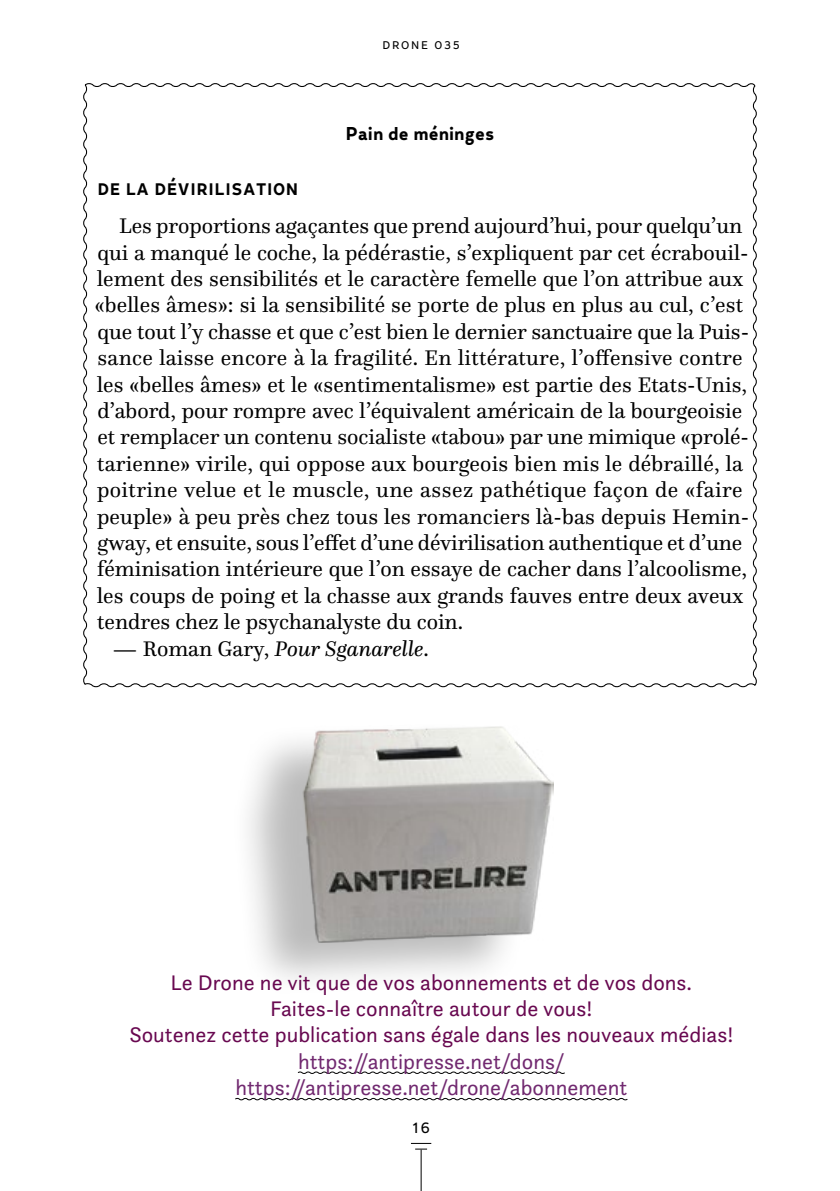
<style>
.page{position:relative;width:840px;height:1191px;background:#fff}
.page>*{position:absolute;margin:0;border:0;box-sizing:border-box;transform-origin:0 0}
.t1{font:22px/26.4px "Questa";color:#000}
.t2{font:22px/26.4px "Questa Sans";color:#680850;text-align:center}
.t3{font:22px/26.4px "Questa Sans";color:#712970;text-align:center}
.t4{font:italic 22px "Questa";color:#000}
.t5{font:700 20px "Leto Text Sans";color:#000}
.t6{font:700 18px "Leto Text Sans";letter-spacing:.035em;color:#000}
.t7{font:16px "Leto Text Sans";color:#000}
.t8{font:12px "Leto Text Sans";letter-spacing:.145em;color:#000}
.s1{font-style:normal}
</style>
<div class="page">
<svg style="left:83px;top:83px;width:674px;height:605px"></svg>
<div style="left:231px;top:720px;width:309px;height:277px;background:#000;opacity:.27"></div>
<img style="left:302px;top:726px;width:251px;height:216px">
<svg style="left:297px;top:1071px;width:268px;height:3px"></svg>
<svg style="left:235px;top:1097px;width:392px;height:3px"></svg>
<hr style="left:420px;top:1149px;width:1px;height:42px;background:#000">
<svg style="left:411px;top:1142px;width:20px;height:7px"></svg>
<p class="t8" style="left:382px;top:38px;width:79px">DRONE 035</p>
<p class="t5" style="left:345px;top:120px;width:150px">Pain de méninges</p>
<p class="t6" style="left:97px;top:178px;width:202px">DE LA DÉVIRILISATION</p>
<p class="t1" style="left:95px;top:212px;width:655px;text-indent:24px">Les proportions agaçantes que prend aujourd’hui, pour quelqu’un qui a manqué le coche, la pédérastie, s’expliquent par cet écrabouil&shy;lement des sensibilités et le caractère femelle que l’on attribue aux «belles âmes»: si la sensibilité se porte de plus en plus au cul, c’est que tout l’y chasse et que c’est bien le dernier sanctuaire que la Puis&shy;sance laisse encore à la fragilité. En littérature, l’offensive contre les «belles âmes» et le «sentimentalisme» est partie des Etats-Unis, d’abord, pour rompre avec l’équivalent américain de la bourgeoisie et remplacer un contenu socialiste «tabou» par une mimique «prolé&shy;tarienne» virile, qui oppose aux bourgeois bien mis le débraillé, la poitrine velue et le muscle, une assez pathétique façon de «faire peuple» à peu près chez tous les romanciers là-bas depuis Hemin&shy;gway, et ensuite, sous l’effet d’une dévirilisation authentique et d’une féminisation intérieure que l’on essaye de cacher dans l’alcoolisme, les coups de poing et la chasse aux grands fauves entre deux aveux tendres chez le psychanalyste du coin.</p>
<p class="t4" style="left:112px;top:634px;width:318px"><span class="s1">— Roman Gary,</span> Pour Sganarelle<span class="s1">.</span></p>
<p class="t2" style="left:129px;top:968px;width:605px">Le Drone ne vit que de vos abonnements et de vos dons.<br>Faites-le connaître autour de vous!<br>Soutenez cette publication sans égale dans les nouveaux médias!</p>
<p class="t3" style="left:235px;top:1047px;width:393px">https://antipresse.net/dons/ https://antipresse.net/drone/abonnement</p>
<p class="t7" style="left:412px;top:1118px;width:19px">16</p>
</div>
